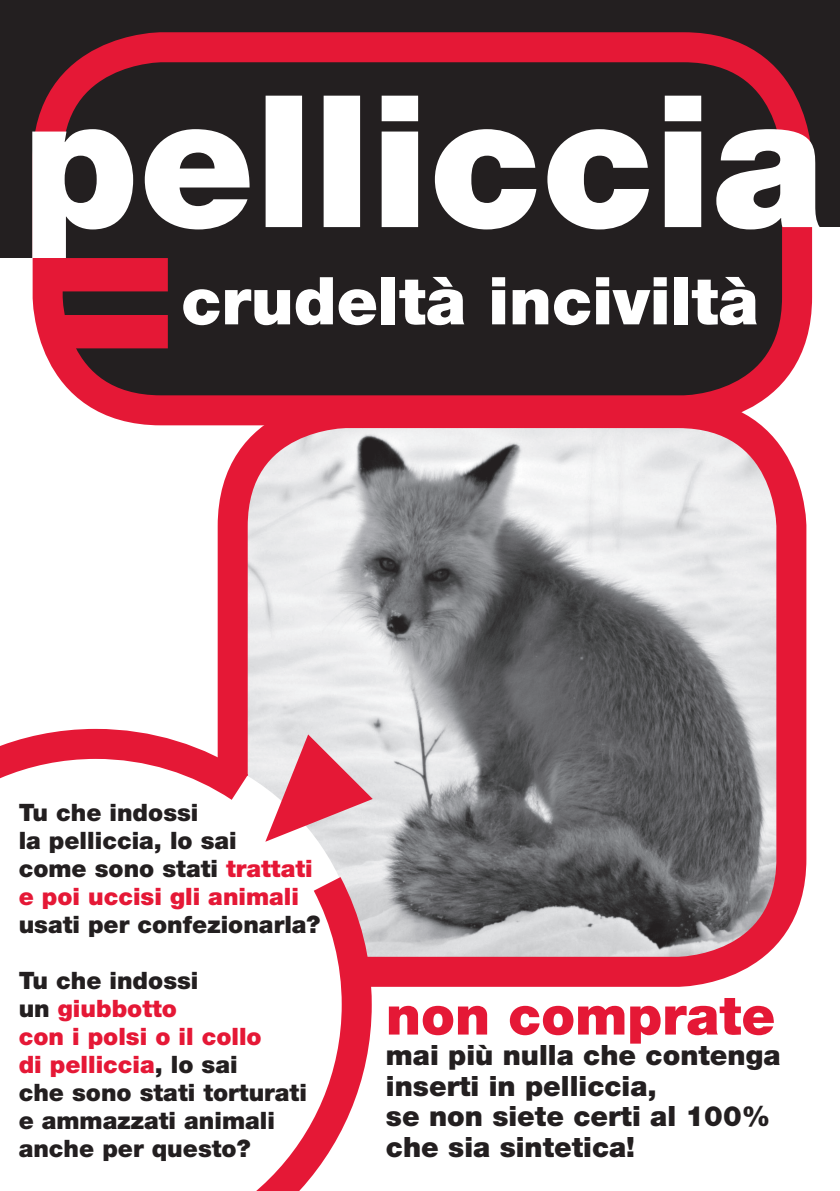
<style>
.page{position:relative;width:840px;height:1191px;background:#fff}
.page>*{position:absolute;margin:0;border:0;box-sizing:border-box;transform-origin:0 0}
.t1{font:900 66px "Helvetica Neue";color:#fff}
.t2{font:900 54px "Helvetica Neue";color:#e51836}
.t3{font:900 28px/30.6px "Helvetica Neue";color:#231f20}
.t4{font:900 24px/28px "Helvetica Neue";color:#231f20}
.s1{color:#e51836}
</style>
<div class="page">
<div style="left:407px;top:0;width:432px;height:226px;background:#231f20"></div>
<div style="left:0;top:0;width:458px;height:258px;background:#231f20"></div>
<img style="left:232px;top:425px;width:543px;height:530px">
<div style="left:217px;top:398px;width:589px;height:588px;border:30px solid #e51836;border-radius:113px"></div>
<div style="left:48px;top:47px;width:748px;height:363px;background:#231f20;border-radius:113px"></div>
<div style="left:33px;top:32px;width:778px;height:393px;border:30px solid #e51836;border-radius:113px"></div>
<svg style="left:0;top:714px;width:386px;height:477px"></svg>
<svg style="left:58px;top:258px;width:110px;height:90px"></svg>
<svg style="left:32px;top:96px;width:787px;height:162px"></svg>
<h1 class="t1" style="left:181px;top:261px;width:578px">crudeltà inciviltà</h1>
<p class="t4" style="left:19px;top:798px;width:295px">Tu che indossi<br>la pelliccia, lo sai<br>come sono stati <span class="s1">trattati e poi uccisi gli animali</span></p>
<p class="t4" style="left:19px;top:910px;width:303px">usati per confezionarla?</p>
<p class="t4" style="left:19px;top:966px;width:289px">Tu che indossi<br>un <span class="s1">giubbotto<br>con i polsi o il collo<br>di pelliccia</span>, lo sai<br>che sono stati torturati e ammazzati animali anche per questo?</p>
<h2 class="t2" style="left:386px;top:983px;width:391px">non comprate</h2>
<p class="t3" style="left:386px;top:1039px;width:396px">mai più nulla che contenga inserti in pelliccia,<br>se non siete certi al 100% che sia sintetica!</p>
</div>
